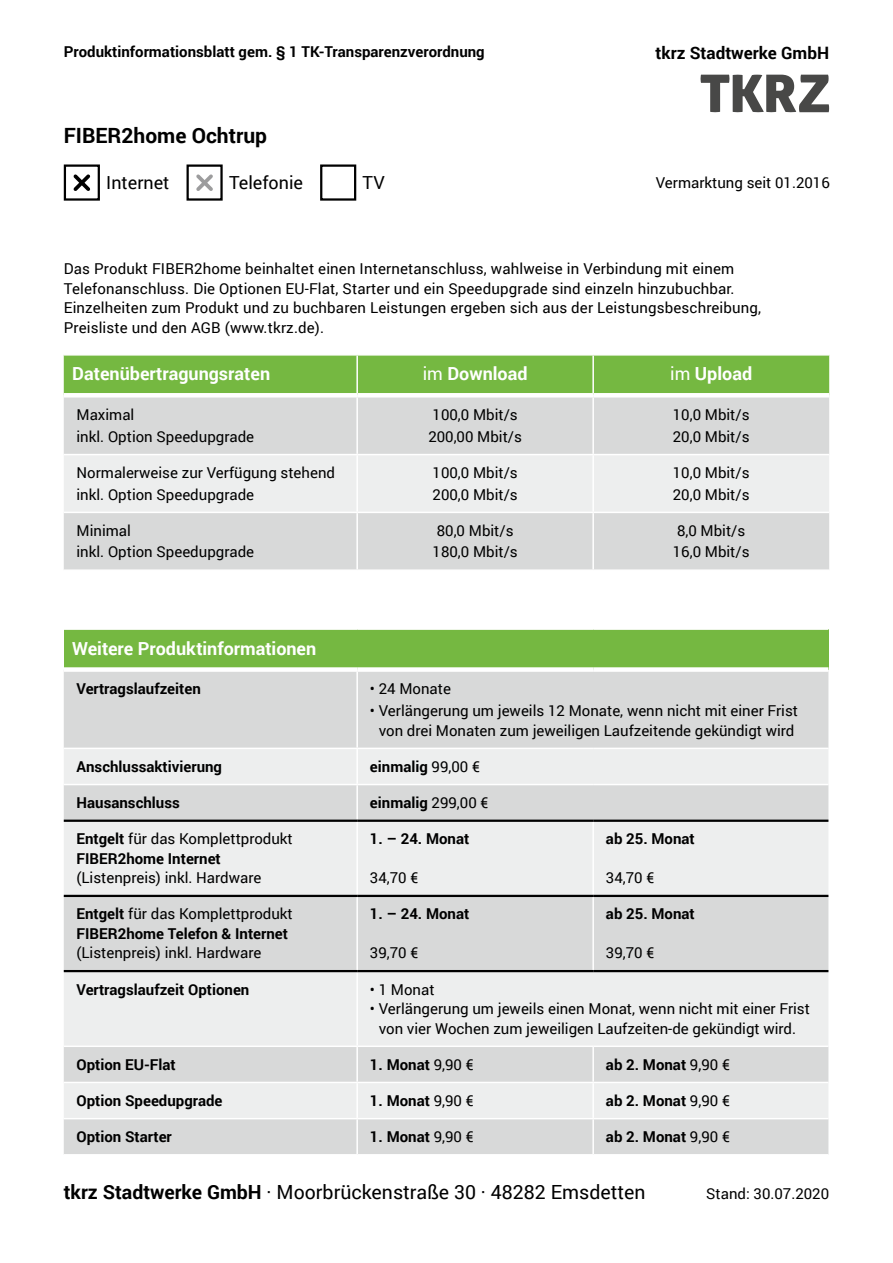
<style>
.page{position:relative;width:893px;height:1263px;background:#fff}
.page>*{position:absolute;margin:0;border:0;box-sizing:border-box;transform-origin:0 0}
.t1{font:700 21px "Roboto";color:#000}
.t2{font:19.5px "Roboto";color:#000}
.t3{font:700 18px "Roboto";color:#fff}
.t4{font:18px "Roboto";color:#000}
.t5{font:700 17.1px "Roboto";color:#000}
.t6{font:15px/19.5px "Roboto";color:#000}
.t7{font:700 15px "Roboto";color:#000}
.s1{font-weight:400}
.s2{font-weight:700}
</style>
<div class="page">
<div style="left:64px;top:164px;width:36px;height:37px;border:2px solid #000"></div>
<div style="left:187px;top:164px;width:36px;height:37px;border:2px solid #000"></div>
<div style="left:320px;top:164px;width:36px;height:37px;border:2px solid #000"></div>
<svg style="left:700px;top:75px;width:129px;height:37px"></svg>
<div style="left:64px;top:356px;width:765px;height:37px;background:#75b841"></div>
<div style="left:64px;top:397px;width:765px;height:57px;background:#d8d9d9"></div>
<svg style="left:64px;top:455px;width:765px;height:114px"></svg>
<hr style="left:356px;top:356px;width:2px;height:37px;background:#fff">
<hr style="left:592px;top:356px;width:2px;height:37px;background:#fff">
<hr style="left:356px;top:397px;width:2px;height:57px;background:#fff">
<hr style="left:592px;top:397px;width:2px;height:57px;background:#fff">
<hr style="left:356px;top:455px;width:2px;height:57px;background:#fff">
<hr style="left:592px;top:455px;width:2px;height:57px;background:#fff">
<hr style="left:64px;top:512px;width:293px;height:1px;background:#fff">
<hr style="left:357px;top:512px;width:236px;height:1px;background:#fff">
<hr style="left:356px;top:513px;width:2px;height:56px;background:#fff">
<hr style="left:593px;top:512px;width:236px;height:1px;background:#fff">
<hr style="left:592px;top:513px;width:2px;height:56px;background:#fff">
<svg style="left:73px;top:174px;width:18px;height:17px"></svg>
<svg style="left:196px;top:174px;width:17px;height:17px"></svg>
<div style="left:64px;top:629px;width:764px;height:40px;background:#75b841"></div>
<div style="left:64px;top:672px;width:764px;height:482px;background:#d8d9d9"></div>
<svg style="left:64px;top:749px;width:764px;height:369px;fill:#edeeee"></svg>
<hr style="left:64px;top:628px;width:293px;height:2px;background:#fff">
<hr style="left:357px;top:628px;width:236px;height:2px;background:#fff">
<hr style="left:593px;top:628px;width:235px;height:2px;background:#fff">
<hr style="left:356px;top:672px;width:2px;height:76px;background:#fff">
<hr style="left:356px;top:749px;width:2px;height:35px;background:#fff">
<hr style="left:356px;top:785px;width:2px;height:34px;background:#fff">
<hr style="left:356px;top:822px;width:2px;height:73px;background:#fff">
<hr style="left:592px;top:822px;width:2px;height:73px;background:#fff">
<hr style="left:356px;top:897px;width:2px;height:73px;background:#fff">
<hr style="left:592px;top:897px;width:2px;height:73px;background:#fff">
<hr style="left:356px;top:972px;width:2px;height:73px;background:#fff">
<hr style="left:64px;top:1045px;width:293px;height:2px;background:#fff">
<hr style="left:357px;top:1045px;width:236px;height:2px;background:#fff">
<hr style="left:356px;top:1047px;width:2px;height:35px;background:#fff">
<hr style="left:593px;top:1045px;width:235px;height:2px;background:#fff">
<hr style="left:592px;top:1047px;width:2px;height:35px;background:#fff">
<hr style="left:64px;top:1082px;width:293px;height:1px;background:#fff">
<hr style="left:357px;top:1082px;width:236px;height:1px;background:#fff">
<hr style="left:356px;top:1083px;width:2px;height:35px;background:#fff">
<hr style="left:593px;top:1082px;width:235px;height:1px;background:#fff">
<hr style="left:592px;top:1083px;width:2px;height:35px;background:#fff">
<hr style="left:64px;top:1118px;width:293px;height:1px;background:#fff">
<hr style="left:357px;top:1118px;width:236px;height:1px;background:#fff">
<hr style="left:356px;top:1119px;width:2px;height:35px;background:#fff">
<hr style="left:593px;top:1118px;width:235px;height:1px;background:#fff">
<hr style="left:592px;top:1119px;width:2px;height:35px;background:#fff">
<div style="left:64px;top:667px;width:293px;height:5px;background:#fff"></div>
<div style="left:357px;top:667px;width:236px;height:5px;background:#fff"></div>
<div style="left:593px;top:667px;width:235px;height:5px;background:#fff"></div>
<hr style="left:64px;top:748px;width:293px;height:1px;background:#fff">
<hr style="left:357px;top:748px;width:236px;height:1px;background:#fff">
<hr style="left:593px;top:748px;width:235px;height:1px;background:#fff">
<hr style="left:64px;top:819px;width:293px;height:3px;background:#000">
<hr style="left:357px;top:819px;width:236px;height:3px;background:#000">
<hr style="left:593px;top:819px;width:235px;height:3px;background:#000">
<hr style="left:64px;top:895px;width:293px;height:2px;background:#000">
<hr style="left:357px;top:895px;width:236px;height:2px;background:#000">
<hr style="left:593px;top:895px;width:235px;height:2px;background:#000">
<hr style="left:64px;top:970px;width:293px;height:2px;background:#000">
<hr style="left:357px;top:970px;width:236px;height:2px;background:#000">
<hr style="left:593px;top:970px;width:235px;height:2px;background:#000">
<hr style="left:64px;top:784px;width:293px;height:1px;background:#fff">
<hr style="left:357px;top:784px;width:236px;height:1px;background:#fff">
<hr style="left:593px;top:784px;width:235px;height:1px;background:#fff">
<p class="t7" style="left:64px;top:42px;width:422px">Produktinformationsblatt gem. § 1 TK-Transparenzverordnung</p>
<p class="t5" style="left:656px;top:41px;width:175px">tkrz Stadtwerke GmbH</p>
<p class="t1" style="left:64px;top:121px;width:205px">FIBER2home Ochtrup</p>
<p class="t4" style="left:106px;top:170px;width:65px">Internet</p>
<p class="t4" style="left:229px;top:170px;width:76px">Telefonie</p>
<p class="t4" style="left:363px;top:170px;width:24px">TV</p>
<p class="t6" style="left:656px;top:172px;width:176px">Vermarktung seit 01.2016</p>
<p class="t6" style="left:64px;top:259px;width:699px">Das Produkt FIBER2home beinhaltet einen Internetanschluss, wahlweise in Verbindung mit einem Telefonanschluss. Die Optionen EU-Flat, Starter und ein Speedupgrade sind einzeln hinzubuchbar.<br>Einzelheiten zum Produkt und zu buchbaren Leistungen ergeben sich aus der Leistungsbeschreibung, Preisliste und den AGB (www.tkrz.de).</p>
<p class="t3" style="left:72px;top:361px;width:199px">Datenübertragungsraten</p>
<p class="t3" style="left:423px;top:361px;width:106px"><span class="s1">im</span> Download</p>
<p class="t3" style="left:670px;top:361px;width:84px"><span class="s1">im</span> Upload</p>
<p class="t6" style="left:77px;top:404px;width:59px">Maximal</p>
<p class="t6" style="left:77px;top:426px;width:179px">inkl. Option Speedupgrade</p>
<p class="t6" style="left:433px;top:404px;width:87px">100,0 Mbit/s</p>
<p class="t6" style="left:428px;top:426px;width:95px">200,00 Mbit/s</p>
<p class="t6" style="left:673px;top:404px;width:78px">10,0 Mbit/s</p>
<p class="t6" style="left:673px;top:426px;width:78px">20,0 Mbit/s</p>
<p class="t6" style="left:77px;top:462px;width:260px">Normalerweise zur Verfügung stehend</p>
<p class="t6" style="left:77px;top:484px;width:179px">inkl. Option Speedupgrade</p>
<p class="t6" style="left:77px;top:520px;width:56px">Minimal</p>
<p class="t6" style="left:77px;top:542px;width:179px">inkl. Option Speedupgrade</p>
<p class="t6" style="left:433px;top:462px;width:87px">100,0 Mbit/s</p>
<p class="t6" style="left:433px;top:484px;width:87px">200,0 Mbit/s</p>
<p class="t6" style="left:437px;top:520px;width:78px">80,0 Mbit/s</p>
<p class="t6" style="left:433px;top:542px;width:87px">180,0 Mbit/s</p>
<p class="t6" style="left:673px;top:462px;width:78px">10,0 Mbit/s</p>
<p class="t6" style="left:673px;top:484px;width:78px">20,0 Mbit/s</p>
<p class="t6" style="left:677px;top:520px;width:70px">8,0 Mbit/s</p>
<p class="t6" style="left:673px;top:542px;width:78px">16,0 Mbit/s</p>
<p class="t3" style="left:72px;top:635px;width:246px">Weitere Produktinformationen</p>
<p class="t7" style="left:77px;top:678px;width:126px">Vertragslaufzeiten</p>
<p class="t6" style="left:370px;top:679px;width:83px">• 24 Monate</p>
<p class="t6" style="left:370px;top:700px;width:430px;text-align:center">• Verlängerung um jeweils 12 Monate, wenn nicht mit einer Frist von drei Monaten zum jeweiligen Laufzeitende gekündigt wird</p>
<p class="t7" style="left:77px;top:756px;width:147px">Anschlussaktivierung</p>
<p class="t7" style="left:370px;top:756px;width:112px">einmalig <span class="s1">99,00 €</span></p>
<p class="t7" style="left:77px;top:792px;width:105px">Hausanschluss</p>
<p class="t7" style="left:370px;top:792px;width:120px">einmalig <span class="s1">299,00 €</span></p>
<p class="t6" style="left:77px;top:828px;width:218px"><span class="s2">Entgelt</span> für das Komplettprodukt<br><span class="s2">FIBER2home Internet </span>(Listenpreis) inkl. Hardware</p>
<p class="t7" style="left:370px;top:828px;width:101px">1. – 24. Monat</p>
<p class="t7" style="left:606px;top:828px;width:90px">ab 25. Monat</p>
<p class="t6" style="left:606px;top:867px;width:50px">34,70 €</p>
<p class="t6" style="left:370px;top:867px;width:50px">34,70 €</p>
<p class="t6" style="left:77px;top:904px;width:218px"><span class="s2">Entgelt</span> für das Komplettprodukt<br><span class="s2">FIBER2home Telefon &amp; Internet </span>(Listenpreis) inkl. Hardware</p>
<p class="t7" style="left:370px;top:903px;width:101px">1. – 24. Monat</p>
<p class="t6" style="left:370px;top:943px;width:50px">39,70 €</p>
<p class="t7" style="left:606px;top:903px;width:90px">ab 25. Monat</p>
<p class="t6" style="left:606px;top:943px;width:50px">39,70 €</p>
<p class="t7" style="left:77px;top:978px;width:174px">Vertragslaufzeit Optionen</p>
<p class="t6" style="left:370px;top:979px;width:66px">• 1 Monat</p>
<p class="t6" style="left:370px;top:998px;width:441px;text-align:center">• Verlängerung um jeweils einen Monat, wenn nicht mit einer Frist von vier Wochen zum jeweiligen Laufzeiten-de gekündigt wird.</p>
<p class="t7" style="left:77px;top:1054px;width:101px">Option EU-Flat</p>
<p class="t7" style="left:370px;top:1054px;width:105px">1. Monat <span class="s1">9,90 €</span></p>
<p class="t7" style="left:606px;top:1054px;width:126px">ab 2. Monat <span class="s1">9,90 €</span></p>
<p class="t7" style="left:77px;top:1090px;width:147px">Option Speedupgrade</p>
<p class="t7" style="left:370px;top:1090px;width:105px">1. Monat <span class="s1">9,90 €</span></p>
<p class="t7" style="left:606px;top:1090px;width:126px">ab 2. Monat <span class="s1">9,90 €</span></p>
<p class="t7" style="left:77px;top:1126px;width:97px">Option Starter</p>
<p class="t7" style="left:370px;top:1126px;width:105px">1. Monat <span class="s1">9,90 €</span></p>
<p class="t7" style="left:606px;top:1126px;width:126px">ab 2. Monat <span class="s1">9,90 €</span></p>
<h2 class="t2" style="left:64px;top:1178px;width:583px"><span class="s2">tkrz Stadtwerke GmbH</span> · Moorbrückenstraße 30 · 48282 Emsdetten</h2>
<p class="t6" style="left:706px;top:1183px;width:124px">Stand: 30.07.2020</p>
</div>
